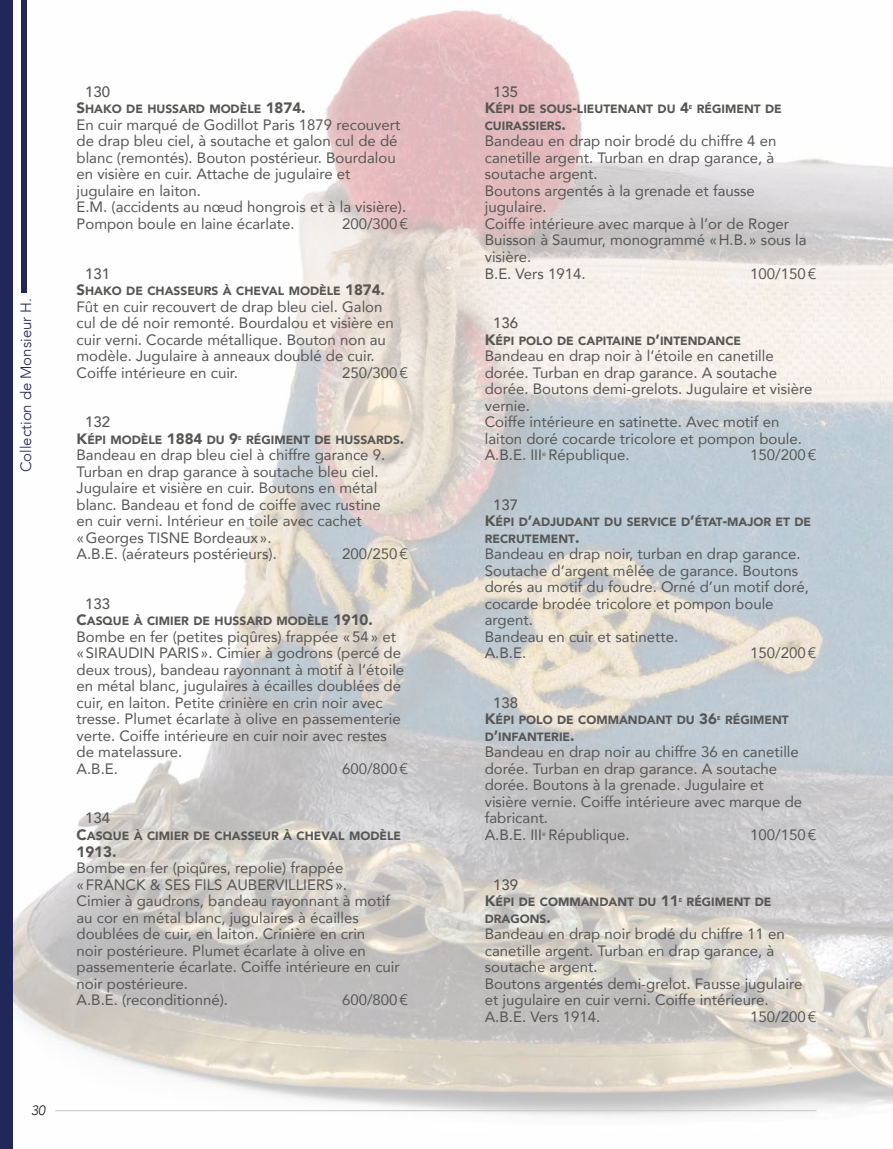
<style>
.page{position:relative;width:893px;height:1149px;background:#fff}
.page>*{position:absolute;margin:0;border:0;box-sizing:border-box;transform-origin:0 0}
.Fiches_Objets_Gras_S{font:15px/16.5px "Avenir";color:#565655}
.Fiches_Objets_Gras_S-2{font:500 15px "Avenir";color:#565655}
.t1{font:300 15px "Avenir";color:#22275a}
.t2{font:italic 300 13.5px "Avenir";color:#181716}
.Fiches_Objets_Gras_S-3{font:12px/16.5px "Avenir Black SC800";color:#565655}
.s1{font-size:15px}
.s2{font-family:"Avenir Black SC800"}
</style>
<div class="page">
<img style="left:13px;top:10px;width:880px;height:1106px">
<hr style="left:55px;top:1109px;width:761px;height:1px;background:#c5c6c6">
<div style="left:0;top:0;width:13px;height:1148px;background:#22275a"></div>
<div style="left:21px;top:0;width:6px;height:292px;background:#22275a"></div>
<p class="t1" style="left:17px;top:472px;width:176px;rotate:-90deg">Collection de Monsieur H.</p>
<p class="Fiches_Objets_Gras_S-2" style="left:85px;top:79px;width:27px">130</p>
<p class="Fiches_Objets_Gras_S-3" style="left:77px;top:101px;width:231px"><span class="s1">S</span>HAKO DE HUSSARD MODÈLE <span class="s1">1874.</span></p>
<p class="Fiches_Objets_Gras_S" style="left:77px;top:116px;width:331px">En cuir marqué de Godillot Paris 1879 recouvert de drap bleu ciel, à soutache et galon cul de dé blanc (remontés). Bouton postérieur. Bourdalou en visière en cuir. Attache de jugulaire et jugulaire en laiton.<br>E.M. (accidents au nœud hongrois et à la visière).<br>Pompon boule en laine écarlate.</p>
<p class="Fiches_Objets_Gras_S" style="left:342px;top:215px;width:68px">200/300€</p>
<p class="Fiches_Objets_Gras_S-2" style="left:85px;top:260px;width:27px">131</p>
<p class="Fiches_Objets_Gras_S-3" style="left:77px;top:282px;width:310px"><span class="s1">S</span>HAKO DE CHASSEURS À CHEVAL MODÈLE <span class="s1">1874.</span></p>
<p class="Fiches_Objets_Gras_S" style="left:77px;top:297px;width:319px">Fût en cuir recouvert de drap bleu ciel. Galon cul de dé noir remonté. Bourdalou et visière en cuir verni. Cocarde métallique. Bouton non au modèle. Jugulaire à anneaux doublé de cuir.<br>Coiffe intérieure en cuir.</p>
<p class="Fiches_Objets_Gras_S" style="left:342px;top:363px;width:68px">250/300€</p>
<p class="Fiches_Objets_Gras_S-2" style="left:85px;top:409px;width:27px">132</p>
<p class="Fiches_Objets_Gras_S-3" style="left:77px;top:431px;width:329px"><span class="s1">K</span>ÉPI MODÈLE <span class="s1">1884</span> DU <span class="s1">9</span><sup>E</sup> RÉGIMENT DE HUSSARDS<span class="s1">.</span></p>
<p class="Fiches_Objets_Gras_S" style="left:77px;top:446px;width:310px">Bandeau en drap bleu ciel à chiffre garance 9.<br>Turban en drap garance à soutache bleu ciel.<br>Jugulaire et visière en cuir. Boutons en métal blanc. Bandeau et fond de coiffe avec rustine en cuir verni. Intérieur en toile avec cachet «Georges TISNE Bordeaux ».<br>A.B.E. (aérateurs postérieurs).</p>
<p class="Fiches_Objets_Gras_S" style="left:342px;top:545px;width:68px">200/250€</p>
<p class="Fiches_Objets_Gras_S-2" style="left:85px;top:590px;width:27px">133</p>
<p class="Fiches_Objets_Gras_S-3" style="left:77px;top:612px;width:298px"><span class="s1">C</span>ASQUE À CIMIER DE HUSSARD MODÈLE <span class="s1">1910.</span></p>
<p class="Fiches_Objets_Gras_S" style="left:77px;top:627px;width:329px">Bombe en fer (petites piqûres) frappée «54» et «SIRAUDIN PARIS». Cimier à godrons (percé de deux trous), bandeau rayonnant à motif à l’étoile en métal blanc, jugulaires à écailles doublées de cuir, en laiton. Petite crinière en crin noir avec tresse. Plumet écarlate à olive en passementerie verte. Coiffe intérieure en cuir noir avec restes de matelassure.<br>A.B.E.</p>
<p class="Fiches_Objets_Gras_S" style="left:342px;top:759px;width:68px">600/800€</p>
<p class="Fiches_Objets_Gras_S-2" style="left:85px;top:805px;width:27px">134</p>
<p class="Fiches_Objets_Gras_S-3" style="left:77px;top:827px;width:326px"><span class="s1">C</span>ASQUE À CIMIER DE CHASSEUR À CHEVAL MODÈLE</p>
<p class="Fiches_Objets_Gras_S" style="left:77px;top:842px;width:325px"><span class="s2">1913.<br></span>Bombe en fer (piqûres, repolie) frappée «FRANCK &amp; SES FILS AUBERVILLIERS».<br>Cimier à gaudrons, bandeau rayonnant à motif au cor en métal blanc, jugulaires à écailles doublées de cuir, en laiton. Crinière en crin<br>noir postérieure. Plumet écarlate à olive en passementerie écarlate. Coiffe intérieure en cuir noir postérieure.<br>A.B.E. (reconditionné).</p>
<p class="Fiches_Objets_Gras_S" style="left:342px;top:990px;width:68px">600/800€</p>
<p class="t2" style="left:31px;top:1102px;width:16px">30</p>
<p class="Fiches_Objets_Gras_S-2" style="left:493px;top:79px;width:27px">135</p>
<p class="Fiches_Objets_Gras_S-3" style="left:485px;top:101px;width:298px"><span class="s1">K</span>ÉPI DE SOUS<span class="s1">-</span>LIEUTENANT DU <span class="s1">4</span><sup>E</sup> RÉGIMENT DE<br>CUIRASSIERS<span class="s1">.</span></p>
<p class="Fiches_Objets_Gras_S" style="left:485px;top:132px;width:323px">Bandeau en drap noir brodé du chiffre 4 en canetille argent. Turban en drap garance, à soutache argent.<br>Boutons argentés à la grenade et fausse jugulaire.<br>Coiffe intérieure avec marque à l’or de Roger<br>Buisson à Saumur, monogrammé «H.B. » sous la visière.<br>B.E. Vers 1914.</p>
<p class="Fiches_Objets_Gras_S" style="left:750px;top:264px;width:68px">100/150€</p>
<p class="Fiches_Objets_Gras_S-2" style="left:493px;top:310px;width:27px">136</p>
<p class="Fiches_Objets_Gras_S-3" style="left:485px;top:332px;width:258px"><span class="s1">K</span>ÉPI POLO DE CAPITAINE D<span class="s1">’</span>INTENDANCE</p>
<p class="Fiches_Objets_Gras_S" style="left:485px;top:347px;width:329px">Bandeau en drap noir à l’étoile en canetille dorée. Turban en drap garance. A soutache dorée. Boutons demi-grelots. Jugulaire et visière vernie.<br>Coiffe intérieure en satinette. Avec motif en laiton doré cocarde tricolore et pompon boule.<br>A.B.E. III<sup>e</sup> République.</p>
<p class="Fiches_Objets_Gras_S" style="left:750px;top:446px;width:68px">150/200€</p>
<p class="Fiches_Objets_Gras_S-2" style="left:493px;top:491px;width:27px">137</p>
<p class="Fiches_Objets_Gras_S-3" style="left:485px;top:513px;width:328px"><span class="s1">K</span>ÉPI D<span class="s1">’</span>ADJUDANT DU SERVICE D<span class="s1">’</span>ÉTAT<span class="s1">-</span>MAJOR ET DE<br>RECRUTEMENT<span class="s1">.</span></p>
<p class="Fiches_Objets_Gras_S" style="left:485px;top:545px;width:326px">Bandeau en drap noir, turban en drap garance.<br>Soutache d’argent mêlée de garance. Boutons dorés au motif du foudre. Orné d’un motif doré, cocarde brodée tricolore et pompon boule argent.<br>Bandeau en cuir et satinette.<br>A.B.E.</p>
<p class="Fiches_Objets_Gras_S" style="left:750px;top:644px;width:68px">150/200€</p>
<p class="Fiches_Objets_Gras_S-2" style="left:493px;top:689px;width:27px">138</p>
<p class="Fiches_Objets_Gras_S-3" style="left:485px;top:711px;width:306px"><span class="s1">K</span>ÉPI POLO DE COMMANDANT DU <span class="s1">36</span><sup>E</sup> RÉG IMENT<br>D<span class="s1">’</span>INFANTERIE<span class="s1">.</span></p>
<p class="Fiches_Objets_Gras_S" style="left:485px;top:743px;width:319px">Bandeau en drap noir au chiffre 36 en canetille dorée. Turban en drap garance. A soutache dorée. Boutons à la grenade. Jugulaire et visière vernie. Coiffe intérieure avec marque de fabricant.<br>A.B.E. III<sup>e</sup> République.</p>
<p class="Fiches_Objets_Gras_S" style="left:750px;top:825px;width:68px">100/150€</p>
<p class="Fiches_Objets_Gras_S-2" style="left:493px;top:871px;width:27px">139</p>
<p class="Fiches_Objets_Gras_S-3" style="left:485px;top:893px;width:288px"><span class="s1">K</span>ÉPI DE COMMANDANT DU <span class="s1">11</span><sup>E</sup> RÉGIMENT DE<br>DRAGONS<span class="s1">.</span></p>
<p class="Fiches_Objets_Gras_S" style="left:485px;top:924px;width:319px">Bandeau en drap noir brodé du chiffre 11 en canetille argent. Turban en drap garance, à soutache argent.<br>Boutons argentés demi-grelot. Fausse jugulaire et jugulaire en cuir verni. Coiffe intérieure.<br>A.B.E. Vers 1914.</p>
<p class="Fiches_Objets_Gras_S" style="left:750px;top:1007px;width:68px">150/200€</p>
</div>
